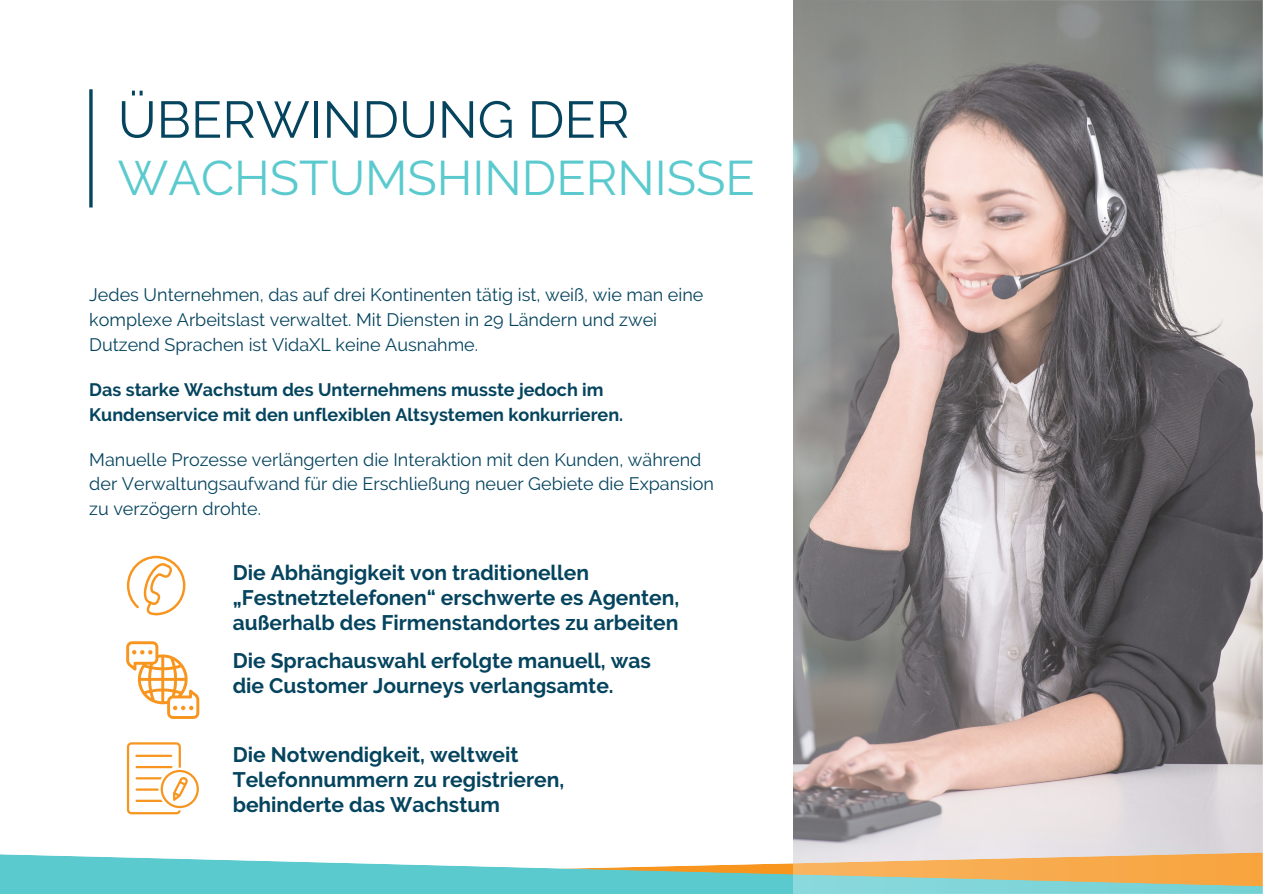
<style>
.page{position:relative;width:1263px;height:894px;background:#fff}
.page>*{position:absolute;margin:0;border:0;box-sizing:border-box;transform-origin:0 0}
.t1{font:51.45px "Raleway";color:#05445e}
.t2{font:48.3px "Raleway";color:#5bcace}
.t3{font:700 21px/24.8px "Raleway";color:#05445e}
.t4{font:18px/24.8px "Raleway";color:#05445e}
.t5{font:700 18px/24.8px "Raleway";color:#05445e}
</style>
<div class="page">
<svg style="left:89px;top:89px;width:4px;height:118px"></svg>
<svg style="left:127px;top:555px;width:58px;height:60px"></svg>
<svg style="left:126px;top:641px;width:73px;height:77px"></svg>
<svg style="left:127px;top:742px;width:72px;height:72px"></svg>
<svg style="left:0;top:854px;width:793px;height:39px;fill:#5bcace"></svg>
<svg style="left:793px;top:0;width:470px;height:893px;background:#9b9390"></svg>
<p class="t1" style="left:118px;top:89px;width:513px">ÜBERWINDUNG DER</p>
<p class="t2" style="left:118px;top:150px;width:639px">WACHSTUMSHINDERNISSE</p>
<p class="t4" style="left:89px;top:282px;width:616px">Jedes Unternehmen, das auf drei Kontinenten tätig ist, weiß, wie man eine komplexe Arbeitslast verwaltet. Mit Diensten in 29 Ländern und zwei<br>Dutzend Sprachen ist VidaXL keine Ausnahme.</p>
<p class="t5" style="left:89px;top:377px;width:536px">Das starke Wachstum des Unternehmens musste jedoch im<br>Kundenservice mit den unflexiblen Altsystemen konkurrieren.</p>
<p class="t4" style="left:89px;top:447px;width:626px">Manuelle Prozesse verlängerten die Interaktion mit den Kunden, während der Verwaltungsaufwand für die Erschließung neuer Gebiete die Expansion zu verzögern drohte.</p>
<p class="t3" style="left:233px;top:560px;width:448px">Die Abhängigkeit von traditionellen „Festnetztelefonen“ erschwerte es Agenten, außerhalb des Firmenstandortes zu arbeiten</p>
<p class="t3" style="left:233px;top:648px;width:420px">Die Sprachauswahl erfolgte manuell, was die Customer Journeys verlangsamte.</p>
<p class="t3" style="left:233px;top:742px;width:333px">Die Notwendigkeit, weltweit<br>Telefonnummern zu registrieren, behinderte das Wachstum</p>
</div>
